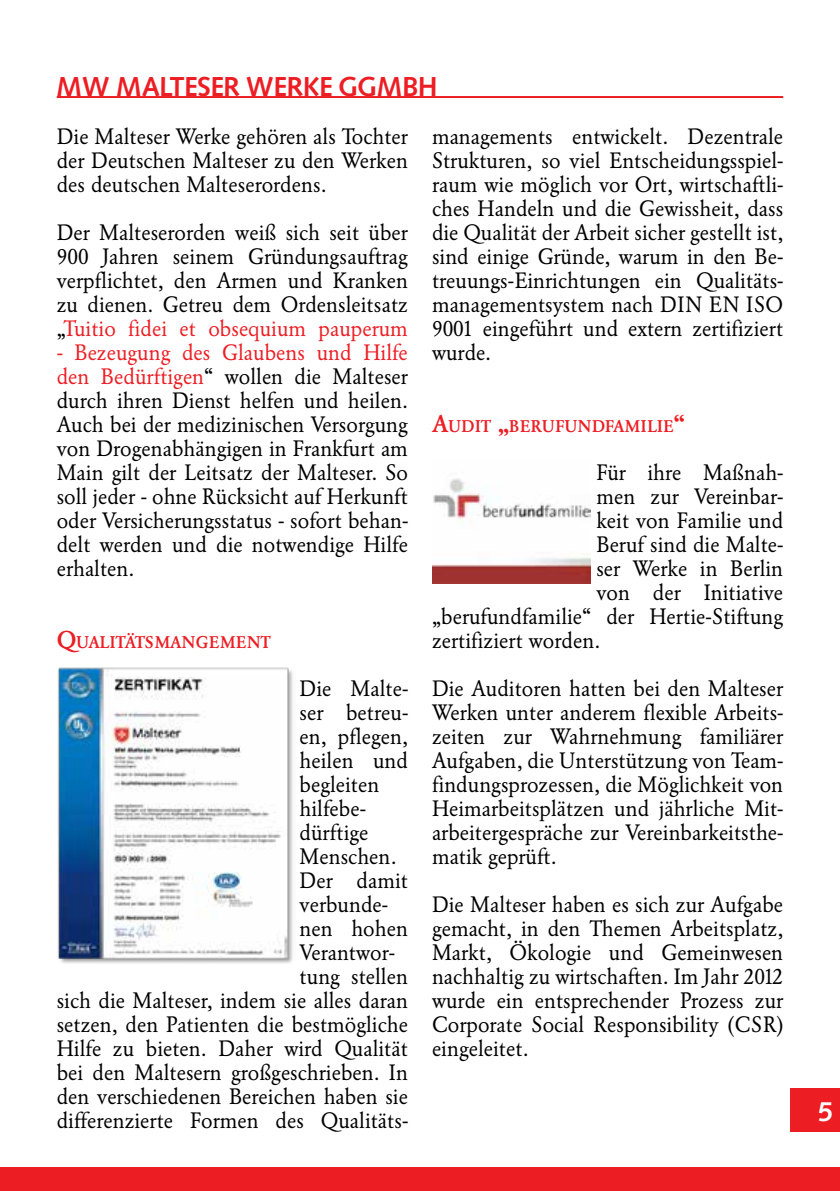
<style>
.page{position:relative;width:840px;height:1191px;background:#fff}
.page>*{position:absolute;margin:0;border:0;box-sizing:border-box;transform-origin:0 0}
.t1{font:28px "Malteser Syntax";color:#ed1d24}
.t2{font:28px "Malteser Syntax";color:#fff}
.t3{font:22px/24px "Malteser Garamond Normal";color:#000;text-align:justify}
.t4{font:16.8px "Malteser Garamond Fett";letter-spacing:.03em;color:#ed1d24}
.t5{font:16.8px "Malteser Garamond Fett";color:#ed1d24}
.s1{color:#ed1d24}
.s2{font-size:24px}
</style>
<div class="page">
<div style="left:0;top:1167px;width:839px;height:24px;background:#ed1d24"></div>
<div style="left:790px;top:1088px;width:49px;height:44px;background:#ed1d24"></div>
<hr style="left:57px;top:96px;width:725px;height:2px;background:#ed1d24">
<img style="left:58px;top:667px;width:235px;height:296px">
<img style="left:432px;top:479px;width:158px;height:104px">
<p class="t1" style="left:57px;top:71px;width:382px">MW MALTESER WERKE GGMBH</p>
<p class="t3" style="left:57px;top:125px;width:352px">Die Malteser Werke gehören als Tochter der Deutschen Malteser zu den Werken des deutschen Malteserordens.</p>
<p class="t3" style="left:57px;top:221px;width:352px">Der Malteserorden weiß sich seit über 900 Jahren seinem Gründungsauftrag verpflichtet, den Armen und Kranken zu dienen. Getreu dem Ordensleitsatz „<span class="s1">Tuitio fidei et obsequium pauperum</span></p>
<p class="t3" style="left:57px;top:341px;width:352px"><span class="s1">- Bezeugung des Glaubens und Hilfe den Bedürftigen</span>“ wollen die Malteser durch ihren Dienst helfen und heilen.<br>Auch bei der medizinischen Versorgung von Drogenabhängigen in Frankfurt am Main gilt der Leitsatz der Malteser. So soll jeder - ohne Rücksicht auf Herkunft oder Versicherungsstatus - sofort behan&shy;delt werden und die notwendige Hilfe erhalten.</p>
<p class="t3" style="left:432px;top:125px;width:352px">managements entwickelt. Dezentrale Strukturen, so viel Entscheidungsspiel&shy;raum wie möglich vor Ort, wirtschaftli&shy;ches Handeln und die Gewissheit, dass die Qualität der Arbeit sicher gestellt ist, sind einige Gründe, warum in den Be&shy;treuungs-Einrichtungen ein Qualitäts&shy;managementsystem nach DIN EN ISO 9001 eingeführt und extern zertifiziert wurde.</p>
<p class="t4" style="left:432px;top:416px;width:254px"><span class="s2">A</span>UDIT <span class="s2">„</span>BERUFUNDFAMILIE<span class="s2">“</span></p>
<p class="t3" style="left:596px;top:461px;width:188px">Für ihre Maßnah-</p>
<p class="t3" style="left:596px;top:485px;width:188px">men zur Vereinbar-</p>
<p class="t3" style="left:596px;top:509px;width:188px">keit von Familie und</p>
<p class="t3" style="left:596px;top:533px;width:188px">Beruf sind die Malte-</p>
<p class="t3" style="left:596px;top:557px;width:188px">ser Werke in Berlin</p>
<p class="t3" style="left:596px;top:581px;width:188px">von der Initiative</p>
<p class="t3" style="left:432px;top:605px;width:352px">„berufundfamilie“ der Hertie-Stiftung</p>
<p class="t3" style="left:432px;top:629px;width:170px">zertifiziert worden.</p>
<p class="t3" style="left:432px;top:677px;width:352px">Die Auditoren hatten bei den Malteser Werken unter anderem flexible Arbeits&shy;zeiten zur Wahrnehmung familiärer Aufgaben, die Unterstützung von Team&shy;findungsprozessen, die Möglichkeit von Heimarbeitsplätzen und jährliche Mit&shy;arbeitergespräche zur Vereinbarkeitsthe&shy;matik geprüft.</p>
<p class="t3" style="left:432px;top:893px;width:352px">Die Malteser haben es sich zur Aufgabe gemacht, in den Themen Arbeitsplatz, Markt, Ökologie und Gemeinwesen nachhaltig zu wirtschaften. Im Jahr 2012 wurde ein entsprechender Prozess zur Corporate Social Responsibility (CSR) eingeleitet.</p>
<p class="t5" style="left:57px;top:632px;width:216px"><span class="s2">Q</span>UALITÄTSMANGEMENT</p>
<p class="t3" style="left:299px;top:677px;width:110px">Die Malte-</p>
<p class="t3" style="left:299px;top:701px;width:110px">ser betreu-</p>
<p class="t3" style="left:299px;top:725px;width:110px">en, pflegen,</p>
<p class="t3" style="left:299px;top:749px;width:110px">heilen und</p>
<p class="t3" style="left:299px;top:773px;width:81px">begleiten</p>
<p class="t3" style="left:299px;top:797px;width:68px">hilfebe-</p>
<p class="t3" style="left:299px;top:821px;width:70px">dürftige</p>
<p class="t3" style="left:299px;top:845px;width:98px">Menschen.</p>
<p class="t3" style="left:299px;top:869px;width:110px">Der damit</p>
<p class="t3" style="left:299px;top:893px;width:90px">verbunde-</p>
<p class="t3" style="left:299px;top:917px;width:110px">nen hohen</p>
<p class="t3" style="left:299px;top:941px;width:97px">Verantwor-</p>
<p class="t3" style="left:299px;top:965px;width:110px">tung stellen</p>
<p class="t3" style="left:57px;top:989px;width:352px">sich die Malteser, indem sie alles daran</p>
<p class="t3" style="left:57px;top:1013px;width:352px">setzen, den Patienten die bestmögliche</p>
<p class="t3" style="left:57px;top:1037px;width:352px">Hilfe zu bieten. Daher wird Qualität</p>
<p class="t3" style="left:57px;top:1061px;width:352px">bei den Maltesern großgeschrieben. In</p>
<p class="t3" style="left:57px;top:1085px;width:352px">den verschiedenen Bereichen haben sie</p>
<p class="t3" style="left:57px;top:1109px;width:352px">differenzierte Formen des Qualitäts-</p>
<p class="t2" style="left:818px;top:1095px;width:16px">5</p>
</div>
